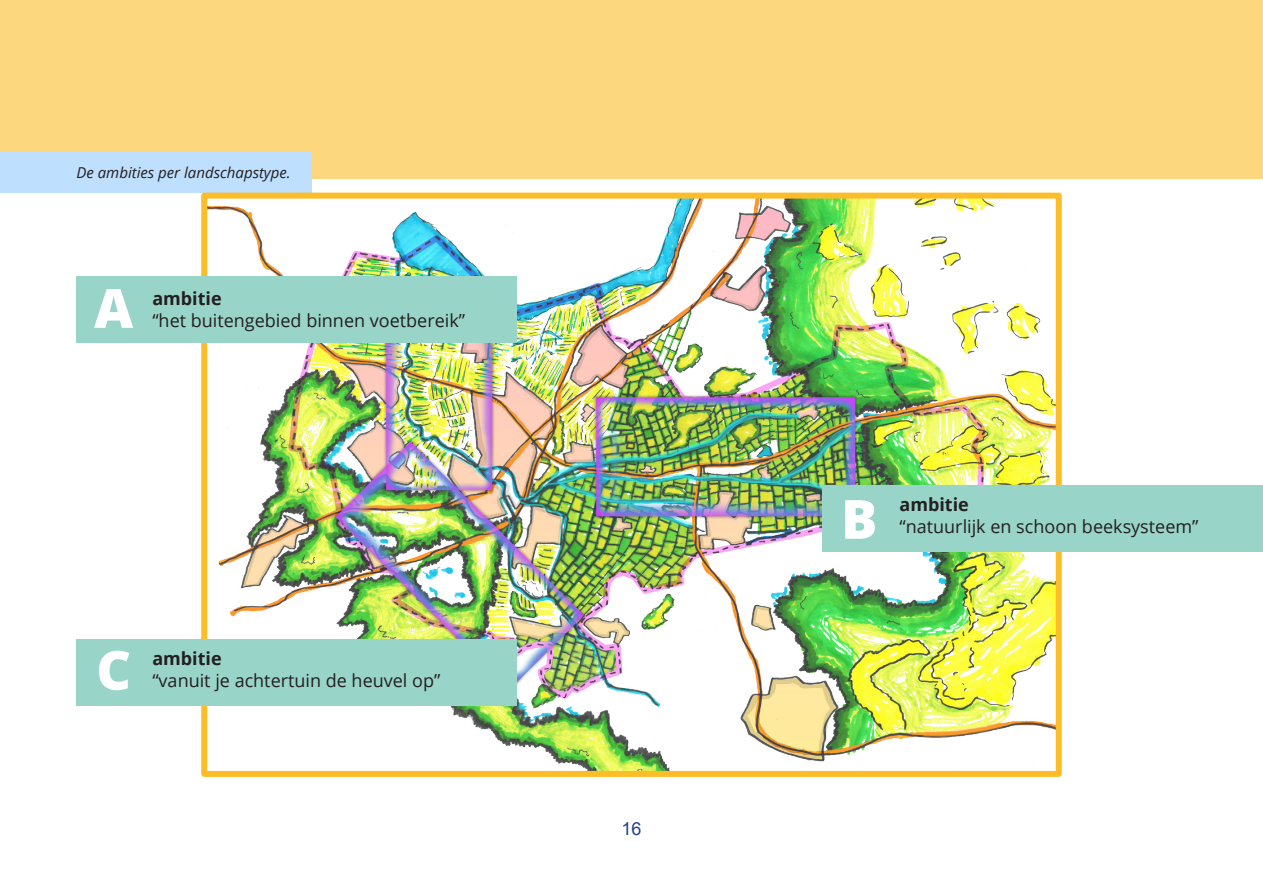
<style>
.page{position:relative;width:1263px;height:893px;background:#fff}
.page>*{position:absolute;margin:0;border:0;box-sizing:border-box;transform-origin:0 0}
.t1{font:800 54px "Open Sans";color:#fff}
.t2{font:18px "Open Sans";color:#231f20}
.t3{font:700 18px "Open Sans";color:#231f20}
.t4{font:18px "Arial";color:#253f8e}
.t5{font:italic 15px "Open Sans";color:#231f20}
</style>
<div class="page">
<div style="left:0;top:0;width:1263px;height:179px;background:#fdd77e"></div>
<div style="left:0;top:151px;width:311px;height:42px;background:#bedffe"></div>
<img style="left:208px;top:200px;width:847px;height:570px">
<div style="left:201px;top:193px;width:861px;height:584px;border:6px solid #fdbd28"></div>
<div style="left:822px;top:485px;width:441px;height:67px;background:#98d4c8"></div>
<div style="left:77px;top:276px;width:440px;height:67px;background:#98d4c8"></div>
<div style="left:77px;top:639px;width:440px;height:67px;background:#98d4c8"></div>
<p class="t5" style="left:77px;top:162px;width:216px">De ambities per landschapstype.</p>
<h1 class="t1" style="left:94px;top:267px;width:41px">A</h1>
<p class="t3" style="left:152px;top:286px;width:71px">ambitie</p>
<p class="t2" style="left:152px;top:308px;width:314px">“het buitengebied binnen voetbereik”</p>
<h1 class="t1" style="left:96px;top:629px;width:37px">C</h1>
<p class="t3" style="left:152px;top:646px;width:71px">ambitie</p>
<p class="t2" style="left:152px;top:668px;width:290px">“vanuit je achtertuin de heuvel op”</p>
<p class="t4" style="left:621px;top:816px;width:22px">16</p>
<h1 class="t1" style="left:841px;top:478px;width:38px">B</h1>
<p class="t3" style="left:899px;top:492px;width:71px">ambitie</p>
<p class="t2" style="left:899px;top:514px;width:300px">“natuurlijk en schoon beeksysteem”</p>
</div>
